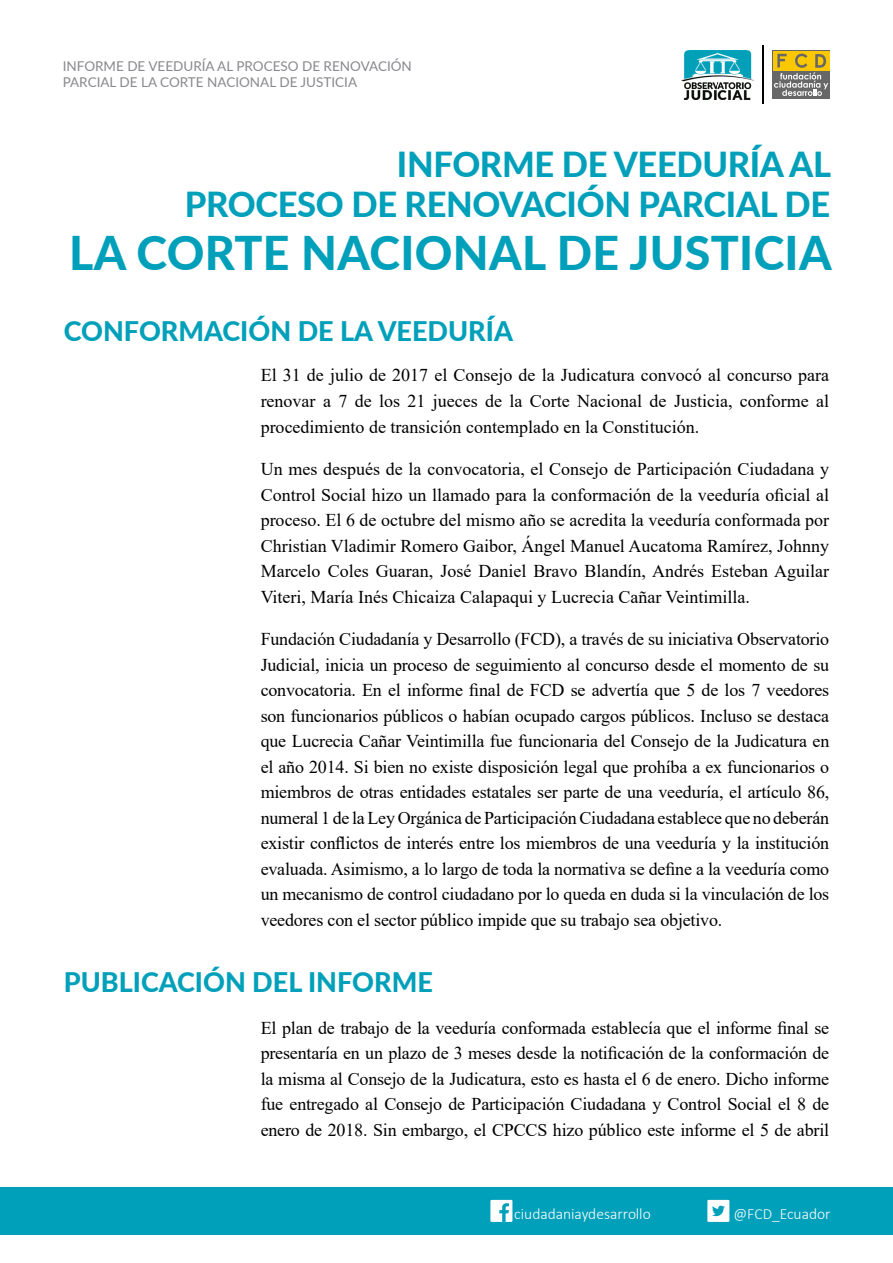
<style>
.page{position:relative;width:893px;height:1263px;background:#fff}
.page>*{position:absolute;margin:0;border:0;box-sizing:border-box;transform-origin:0 0}
.t1{font:800 46.5px "Lato";letter-spacing:.005em;color:#00a0ba}
.t2{font:800 34.5px/40.5px "Lato";letter-spacing:-.01em;color:#00a0ba;text-align:right}
.t3{font:800 27px "Lato";color:#00a0ba}
.t4{font:18px/25.5px "Times New Roman";letter-spacing:-.01em;color:#000;text-align:justify}
.t5{font:300 15.6px "Calibri";color:#fff}
.t6{font:13.5px/16.2px "Lato";color:#89878c}
</style>
<div class="page">
<div style="left:0;top:1187px;width:893px;height:48px;background:#00a0ba"></div>
<div style="left:490px;top:1200px;width:22px;height:22px;background:#fff"></div>
<svg style="left:499px;top:1203px;width:10px;height:19px"></svg>
<div style="left:707px;top:1200px;width:22px;height:22px;background:#fff"></div>
<svg style="left:712px;top:1205px;width:13px;height:11px"></svg>
<img style="left:681px;top:50px;width:73px;height:50px">
<div style="left:772px;top:51px;width:58px;height:48px;background:#666766"></div>
<div style="left:811px;top:51px;width:19px;height:19px;background:#fbc800"></div>
<svg style="left:773px;top:51px;width:18px;height:19px"></svg>
<div style="left:792px;top:51px;width:19px;height:19px;background:#fbc800"></div>
<svg style="left:774px;top:54px;width:54px;height:42px"></svg>
<hr style="left:762px;top:46px;width:1px;height:58px;background:#000">
<p class="t6" style="left:63px;top:57px;width:351px">INFORME DE VEEDURÍA AL PROCESO DE RENOVACIÓN<br>PARCIAL DE LA CORTE NACIONAL DE JUSTICIA</p>
<h2 class="t2" style="left:185px;top:142px;width:648px">INFORME DE VEEDURÍA AL<br>PROCESO DE RENOVACIÓN PARCIAL DE</h2>
<h1 class="t1" style="left:69px;top:218px;width:764px">LA CORTE NACIONAL DE JUSTICIA</h1>
<h3 class="t3" style="left:64px;top:311px;width:451px">CONFORMACIÓN DE LA VEEDURÍA</h3>
<p class="t4" style="left:261px;top:362px;width:570px">El 31 de julio de 2017 el Consejo de la Judicatura convocó al concurso para renovar a 7 de los 21 jueces de la Corte Nacional de Justicia, conforme al procedimiento de transición contemplado en la Constitución.</p>
<p class="t4" style="left:261px;top:456px;width:570px">Un mes después de la convocatoria, el Consejo de Participación Ciudadana y Control Social hizo un llamado para la conformación de la veeduría oficial al proceso. El 6 de octubre del mismo año se acredita la veeduría conformada por Christian Vladimir Romero Gaibor, Ángel Manuel Aucatoma Ramírez, Johnny Marcelo Coles Guaran, José Daniel Bravo Blandín, Andrés Esteban Aguilar Viteri, María Inés Chicaiza Calapaqui y Lucrecia Cañar Veintimilla.</p>
<p class="t4" style="left:261px;top:626px;width:570px">Fundación Ciudadanía y Desarrollo (FCD), a través de su iniciativa Observatorio Judicial, inicia un proceso de seguimiento al concurso desde el momento de su convocatoria. En el informe final de FCD se advertía que 5 de los 7 veedores son funcionarios públicos o habían ocupado cargos públicos. Incluso se destaca que Lucrecia Cañar Veintimilla fue funcionaria del Consejo de la Judicatura en el año 2014. Si bien no existe disposición legal que prohíba a ex funcionarios o miembros de otras entidades estatales ser parte de una veeduría, el artículo 86, numeral 1 de la Ley Orgánica de Participación Ciudadana establece que no deberán existir conflictos de interés entre los miembros de una veeduría y la institución evaluada. Asimismo, a lo largo de toda la normativa se define a la veeduría como un mecanismo de control ciudadano por lo queda en duda si la vinculación de los veedores con el sector público impide que su trabajo sea objetivo.</p>
<h3 class="t3" style="left:64px;top:962px;width:371px">PUBLICACIÓN DEL INFORME</h3>
<p class="t4" style="left:261px;top:1014px;width:570px">El plan de trabajo de la veeduría conformada establecía que el informe final se presentaría en un plazo de 3 meses desde la notificación de la conformación de la misma al Consejo de la Judicatura, esto es hasta el 6 de enero. Dicho informe fue entregado al Consejo de Participación Ciudadana y Control Social el 8 de enero de 2018. Sin embargo, el CPCCS hizo público este informe el 5 de abril</p>
<p class="t5" style="left:514px;top:1204px;width:138px">ciudadaniaydesarrollo</p>
<p class="t5" style="left:733px;top:1204px;width:99px">@FCD_Ecuador</p>
</div>
